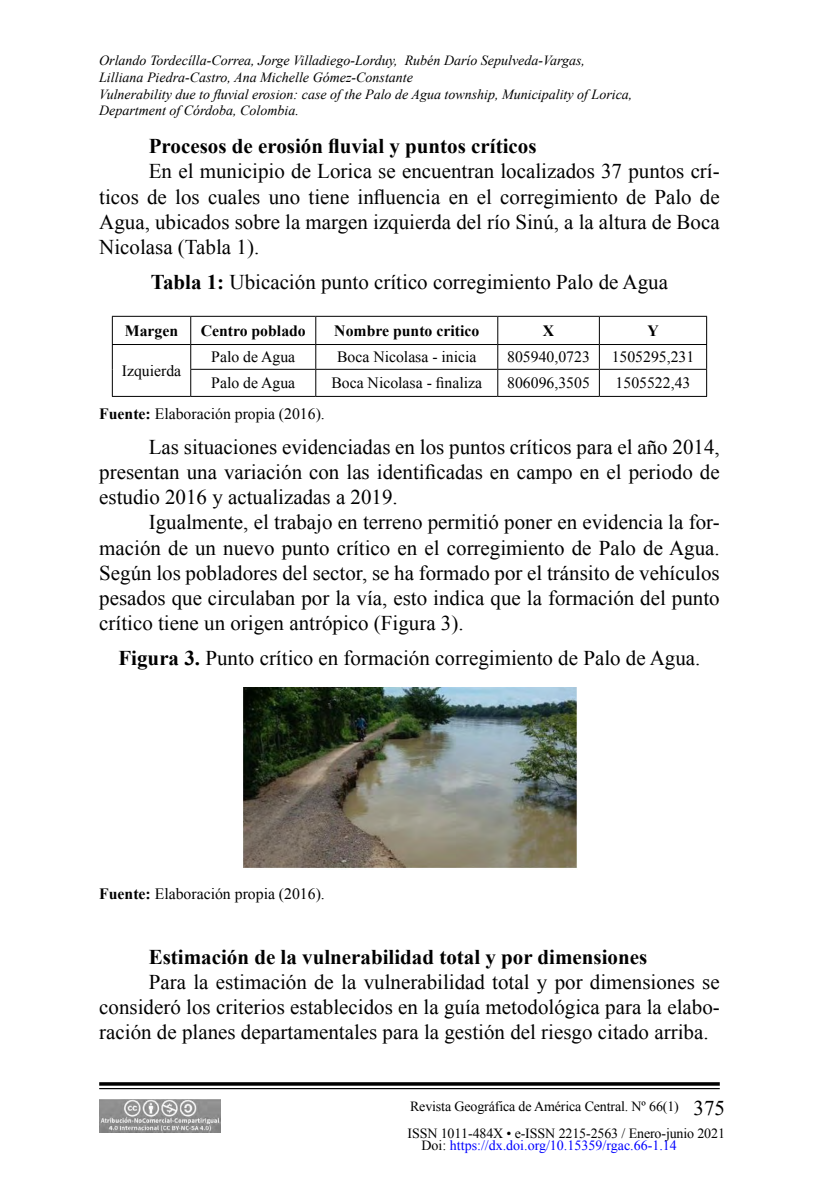
<style>
.page{position:relative;width:819px;height:1197px;background:#fff}
.page>*{position:absolute;margin:0;border:0;box-sizing:border-box;transform-origin:0 0}
.t1{font:21px/25.2px "Times New Roman";color:#000;text-align:justify}
.t2{font:700 21px "Times New Roman";color:#000}
.t3{font:15.75px "Times New Roman";color:#000}
.t4{font:700 15.75px "Times New Roman";color:#000}
.t5{font:italic 14px/16.8px "Times New Roman";color:#000}
.t6{font:14px/27.1px "Times New Roman";letter-spacing:-.01em;color:#000}
.t7{font:14px "Times New Roman";color:#00f}
.s1{font-weight:700}
.s2{font-size:21px}
.s3{color:#000}
</style>
<div class="page">
<svg style="left:99px;top:1082px;width:621px;height:4px;background:#1f1f1f"></svg>
<hr style="left:99px;top:1088px;width:621px;height:1px;background:#000">
<img style="left:99px;top:1099px;width:121px;height:34px">
<hr style="left:112px;top:316px;width:79px;height:1px;background:#000">
<hr style="left:191px;top:316px;width:125px;height:1px;background:#000">
<hr style="left:316px;top:316px;width:182px;height:1px;background:#000">
<hr style="left:498px;top:316px;width:101px;height:1px;background:#000">
<hr style="left:599px;top:316px;width:108px;height:1px;background:#000">
<hr style="left:112px;top:344px;width:79px;height:1px;background:#000">
<hr style="left:191px;top:344px;width:125px;height:1px;background:#000">
<hr style="left:316px;top:344px;width:182px;height:1px;background:#000">
<hr style="left:498px;top:344px;width:101px;height:1px;background:#000">
<hr style="left:599px;top:344px;width:108px;height:1px;background:#000">
<svg style="left:112px;top:317px;width:1px;height:79px"></svg>
<hr style="left:190px;top:369px;width:126px;height:1px;background:#000">
<svg style="left:190px;top:317px;width:1px;height:79px"></svg>
<hr style="left:316px;top:369px;width:182px;height:1px;background:#000">
<svg style="left:315px;top:317px;width:1px;height:79px"></svg>
<hr style="left:498px;top:369px;width:101px;height:1px;background:#000">
<svg style="left:497px;top:317px;width:1px;height:79px"></svg>
<hr style="left:599px;top:369px;width:108px;height:1px;background:#000">
<svg style="left:599px;top:317px;width:1px;height:79px"></svg>
<svg style="left:706px;top:317px;width:1px;height:79px"></svg>
<hr style="left:112px;top:396px;width:79px;height:1px;background:#000">
<hr style="left:191px;top:396px;width:125px;height:1px;background:#000">
<hr style="left:316px;top:396px;width:182px;height:1px;background:#000">
<hr style="left:498px;top:396px;width:101px;height:1px;background:#000">
<hr style="left:599px;top:396px;width:108px;height:1px;background:#000">
<img style="left:243px;top:687px;width:334px;height:181px">
<p class="t5" style="left:99px;top:52px;width:535px">Orlando Tordecílla-Correa, Jorge Villadiego-Lorduy, Rubén Darío Sepulveda-Vargas, Lilliana Piedra-Castro, Ana Michelle Gómez-Constante<br>Vulnerability due to fluvial erosion: case of the Palo de Agua township, Municipality of Lorica, Department of Córdoba, Colombia.</p>
<p class="t2" style="left:149px;top:132px;width:389px">Procesos de erosión fluvial y puntos críticos</p>
<p class="t1" style="left:99px;top:158px;width:622px;text-indent:50px">En el municipio de Lorica se encuentran localizados 37 puntos crí&shy;ticos de los cuales uno tiene influencia en el corregimiento de Palo de Agua, ubicados sobre la margen izquierda del río Sinú, a la altura de Boca Nicolasa (Tabla 1).</p>
<p class="t1" style="left:151px;top:269px;width:519px"><span class="s1">Tabla 1:</span> Ubicación punto crítico corregimiento Palo de Agua</p>
<p class="t4" style="left:125px;top:320px;width:55px">Margen</p>
<p class="t4" style="left:201px;top:320px;width:107px">Centro poblado</p>
<p class="t4" style="left:334px;top:320px;width:146px">Nombre punto critico</p>
<p class="t4" style="left:543px;top:320px;width:13px">X</p>
<p class="t4" style="left:648px;top:320px;width:13px">Y</p>
<p class="t3" style="left:122px;top:360px;width:61px">Izquierda</p>
<p class="t3" style="left:211px;top:347px;width:85px">Palo de Agua</p>
<p class="t3" style="left:337px;top:347px;width:141px">Boca Nicolasa - inicia</p>
<p class="t3" style="left:507px;top:347px;width:84px">805940,0723</p>
<p class="t3" style="left:612px;top:347px;width:84px">1505295,231</p>
<p class="t3" style="left:211px;top:372px;width:85px">Palo de Agua</p>
<p class="t3" style="left:331px;top:372px;width:152px">Boca Nicolasa - finaliza</p>
<p class="t3" style="left:507px;top:372px;width:84px">806096,3505</p>
<p class="t3" style="left:616px;top:372px;width:76px">1505522,43</p>
<p class="t3" style="left:99px;top:403px;width:227px"><span class="s1">Fuente:</span> Elaboración propia (2016).</p>
<p class="t1" style="left:99px;top:434px;width:622px;text-indent:50px">Las situaciones evidenciadas en los puntos críticos para el año 2014, presentan una variación con las identificadas en campo en el periodo de estudio 2016 y actualizadas a 2019.</p>
<p class="t1" style="left:99px;top:509px;width:622px;text-indent:50px">Igualmente, el trabajo en terreno permitió poner en evidencia la for&shy;mación de un nuevo punto crítico en el corregimiento de Palo de Agua.<br>Según los pobladores del sector, se ha formado por el tránsito de vehículos pesados que circulaban por la vía, esto indica que la formación del punto crítico tiene un origen antrópico (Figura 3).</p>
<p class="t1" style="left:118px;top:645px;width:584px"><span class="s1">Figura 3.</span> Punto crítico en formación corregimiento de Palo de Agua.</p>
<p class="t3" style="left:99px;top:883px;width:227px"><span class="s1">Fuente:</span> Elaboración propia (2016).</p>
<p class="t2" style="left:149px;top:942px;width:500px">Estimación de la vulnerabilidad total y por dimensiones</p>
<p class="t1" style="left:99px;top:969px;width:622px;text-indent:50px">Para la estimación de la vulnerabilidad total y por dimensiones se consideró los criterios establecidos en la guía metodológica para la elabo&shy;ración de planes departamentales para la gestión del riesgo citado arriba.</p>
<p class="t6" style="left:408px;top:1092px;width:319px">Revista Geográfica de América Central. Nº 66(1) <span class="s2">375<br></span>ISSN 1011-484X • e-ISSN 2215-2563 / Enero-junio 2021</p>
<p class="t7" style="left:422px;top:1136px;width:257px"><span class="s3">Doi:</span> https://dx.doi.org/10.15359/rgac.66-1.14</p>
</div>
